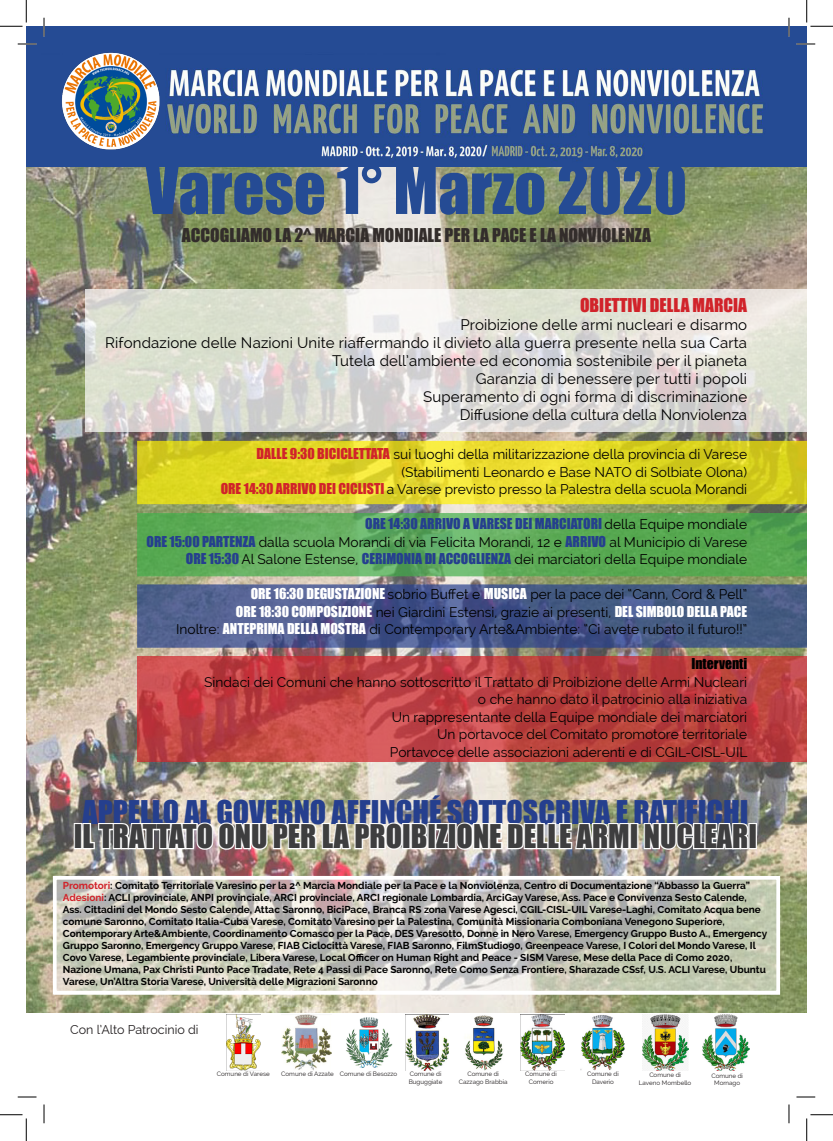
<style>
.page{position:relative;width:833px;height:1141px;background:#fff}
.page>*{position:absolute;margin:0;border:0;box-sizing:border-box;transform-origin:0 0}
.t1{font:62.5px "Impact";color:#254b94}
.t2{font:30px "Impact";color:#3e3e3f}
.t3{font:30px "Impact";color:#253f8e}
.t4{font:17.5px "Impact";color:#332d2b}
.t5{font:17.5px "Impact";color:#d1232a}
.t6{font:15px/18px "Raleway";letter-spacing:.01em;color:#000;text-align:right}
.t7{font:13.75px/17.5px "Raleway";color:#000;text-align:right}
.t8{font:13.75px "Impact";color:#fff}
.t9{font:13.75px "Impact";color:#253f8e}
.t10{font:13.75px "Impact";color:#000}
.t11{font:12.5px "Raleway";color:#231f20}
.t12{font:700 10px/12px "Raleway";color:#000}
.t13{font:6.25px/7.5px "Raleway";color:#231f20;text-align:center}
.s1{font-family:"Impact";color:#d1232a}
.s2{font-family:"Raleway";color:#000}
.s3{font-family:"Impact";color:#253f8e}
.s4{font-family:"Impact";color:#fff}
.s5{color:#d1232a}
</style>
<div class="page">
<img style="left:26px;top:167px;width:780px;height:845px">
<div style="left:26px;top:26px;width:780px;height:140px;background:#254b94"></div>
<img style="left:166px;top:68px;width:598px;height:93px">
<div style="left:26px;top:26px;width:780px;height:141px;border:1px solid #254b94"></div>
<img style="left:282px;top:1014px;width:50px;height:56px">
<img style="left:346px;top:1017px;width:47px;height:51px">
<img style="left:405px;top:1014px;width:43px;height:56px">
<img style="left:465px;top:1015px;width:38px;height:55px">
<img style="left:520px;top:1014px;width:43px;height:56px">
<img style="left:580px;top:1015px;width:45px;height:55px">
<img style="left:642px;top:1014px;width:45px;height:56px">
<img style="left:702px;top:1014px;width:47px;height:56px">
<img style="left:226px;top:1014px;width:34px;height:56px">
<svg style="left:58px;top:880px;width:716px;height:109px;background:#c9c9be"></svg>
<svg style="left:137px;top:513px;width:669px;height:63px;background:#5dab59"></svg>
<svg style="left:137px;top:441px;width:669px;height:63px;background:#dfd526"></svg>
<svg style="left:137px;top:584px;width:669px;height:63px;background:#4a5a8a"></svg>
<svg style="left:137px;top:655px;width:669px;height:106px;background:#be4444"></svg>
<svg style="left:85px;top:289px;width:721px;height:142px;background:#dfded7"></svg>
<div style="left:74px;top:823px;width:8px;height:26px;border:2px solid #fff"></div>
<img style="left:81px;top:794px;width:549px;height:59px">
<div style="left:629px;top:823px;width:9px;height:26px;border:2px solid #fff"></div>
<img style="left:642px;top:806px;width:108px;height:45px">
<div style="left:747px;top:823px;width:9px;height:26px;border:2px solid #fff"></div>
<div style="left:53px;top:875px;width:726px;height:119px;border:4px solid #fff"></div>
<img style="left:58px;top:47px;width:106px;height:106px;border-radius:53px">
<svg style="left:18px;top:43px;width:18px;height:2px"></svg>
<svg style="left:796px;top:43px;width:18px;height:2px"></svg>
<svg style="left:18px;top:1096px;width:18px;height:1px"></svg>
<svg style="left:796px;top:1096px;width:18px;height:1px"></svg>
<svg style="left:43px;top:18px;width:2px;height:18px"></svg>
<svg style="left:43px;top:1104px;width:2px;height:19px"></svg>
<svg style="left:787px;top:18px;width:2px;height:18px"></svg>
<svg style="left:788px;top:1104px;width:1px;height:19px"></svg>
<svg style="left:0;top:0;width:27px;height:27px"></svg>
<svg style="left:0;top:1114px;width:27px;height:26px"></svg>
<svg style="left:806px;top:0;width:26px;height:27px"></svg>
<svg style="left:806px;top:1114px;width:26px;height:26px"></svg>
<h1 class="t1" style="left:146px;top:141px;width:542px">Varese 1° Marzo 2020</h1>
<h3 class="t4" style="left:182px;top:221px;width:470px">ACCOGLIAMO LA 2^ MARCIA MONDIALE PER LA PACE E LA NONVIOLENZA</h3>
<h3 class="t5" style="left:579px;top:291px;width:168px">OBIETTIVI DELLA MARCIA</h3>
<p class="t6" style="left:105px;top:315px;width:643px">Proibizione delle armi nucleari e disarmo<br>Rifondazione delle Nazioni Unite riaffermando il divieto alla guerra presente nella sua Carta Tutela dell’ambiente ed economia sostenibile per il pianeta<br>Garanzia di benessere per tutti i popoli<br>Superamento di ogni forma di discriminazione<br>Diffusione della cultura della Nonviolenza</p>
<h3 class="t7" style="left:220px;top:445px;width:527px"><span class="s1">DALLE 9:30 BICICLETTATA</span> sui luoghi della militarizzazione della provincia di Varese (Stabilimenti Leonardo e Base NATO di Solbiate Olona)<br><span class="s1">ORE 14:30 ARRIVO DEI CICLISTI</span> a Varese previsto presso la Palestra della scuola Morandi</h3>
<h3 class="t9" style="left:365px;top:513px;width:383px">ORE 14:30 ARRIVO A VARESE DEI MARCIATORI <span class="s2">della Equipe mondiale</span></h3>
<h3 class="t7" style="left:146px;top:533px;width:602px"><span class="s3">ORE 15:00 PARTENZA</span> dalla scuola Morandi di via Felicita Morandi, 12 e <span class="s3">ARRIVO</span> al Municipio di Varese<br><span class="s3">ORE 15:30</span> Al Salone Estense, <span class="s3">CERIMONIA DI ACCOGLIENZA</span> dei marciatori della Equipe mondiale</h3>
<h3 class="t7" style="left:250px;top:585px;width:497px"><span class="s4">ORE 16:30 DEGUSTAZIONE</span> sobrio Buffet e <span class="s4">MUSICA</span> per la pace dei “Cann, Cord &amp; Pell”</h3>
<h3 class="t8" style="left:236px;top:600px;width:512px">ORE 18:30 COMPOSIZIONE <span class="s2">nei Giardini Estensi, grazie ai presenti,</span> DEL SIMBOLO DELLA PACE</h3>
<h3 class="t7" style="left:176px;top:620px;width:572px">Inoltre: <span class="s4">ANTEPRIMA DELLA MOSTRA</span> di Contemporary Arte&amp;Ambiente: “Ci avete rubato il futuro!!”</h3>
<h3 class="t10" style="left:691px;top:653px;width:57px">Interventi</h3>
<p class="t7" style="left:204px;top:673px;width:544px">Sindaci dei Comuni che hanno sottoscritto il Trattato di Proibizione delle Armi Nucleari o che hanno dato il patrocinio alla iniziativa<br>Un rappresentante della Equipe mondiale dei marciatori<br>Un portavoce del Comitato promotore territoriale<br>Portavoce delle associazioni aderenti e di CGIL-CISL-UIL</p>
<h2 class="t3" style="left:82px;top:789px;width:667px">APPELLO AL GOVERNO AFFINCHÉ SOTTOSCRIVA E RATIFICHI</h2>
<h2 class="t2" style="left:74px;top:812px;width:684px">IL TRATTATO ONU PER LA PROIBIZIONE DELLE ARMI NUCLEARI</h2>
<p class="t12" style="left:63px;top:879px;width:705px"><span class="s5">Promotori</span>: Comitato Territoriale Varesino per la 2^ Marcia Mondiale per la Pace e la Nonviolenza, Centro di Documentazione “Abbasso la Guerra” <span class="s5">Adesioni</span>: ACLI provinciale, ANPI provinciale, ARCI provinciale, ARCI regionale Lombardia, ArciGay Varese, Ass. Pace e Convivenza Sesto Calende, Ass. Cittadini del Mondo Sesto Calende, Attac Saronno, BiciPace, Branca RS zona Varese Agesci, CGIL-CISL-UIL Varese-Laghi, Comitato Acqua bene comune Saronno, Comitato Italia-Cuba Varese, Comitato Varesino per la Palestina, Comunità Missionaria Comboniana Venegono Superiore, Contemporary Arte&amp;Ambiente, Coordinamento Comasco per la Pace, DES Varesotto, Donne in Nero Varese, Emergency Gruppo Busto A., Emergency Gruppo Saronno, Emergency Gruppo Varese, FIAB Ciclocittà Varese, FIAB Saronno, FilmStudio90, Greenpeace Varese, I Colori del Mondo Varese, Il Covo Varese, Legambiente provinciale, Libera Varese, Local Officer on Human Right and Peace - SISM Varese, Mese della Pace di Como 2020, Nazione Umana, Pax Christi Punto Pace Tradate, Rete 4 Passi di Pace Saronno, Rete Como Senza Frontiere, Sharazade CSsf, U.S. ACLI Varese, Ubuntu Varese, Un’Altra Storia Varese, Università delle Migrazioni Saronno</p>
<p class="t11" style="left:70px;top:1022px;width:130px">Con l’Alto Patrocinio di</p>
<p class="t13" style="left:217px;top:1070px;width:54px">Comune di Varese</p>
<p class="t13" style="left:281px;top:1070px;width:117px">Comune di Azzate Comune di Besozzo</p>
<p class="t13" style="left:408px;top:1070px;width:35px;text-align:left">Comune di<br>Buguggiate</p>
<p class="t13" style="left:458px;top:1070px;width:50px">Comune di<br>Cazzago Brabbia</p>
<p class="t13" style="left:525px;top:1070px;width:33px">Comune di<br>Comerio</p>
<p class="t13" style="left:587px;top:1070px;width:33px">Comune di<br>Daverio</p>
<p class="t13" style="left:638px;top:1071px;width:54px">Comune di<br>Laveno Mombello</p>
<p class="t13" style="left:711px;top:1071px;width:33px">Comune di<br>Mornago</p>
</div>
